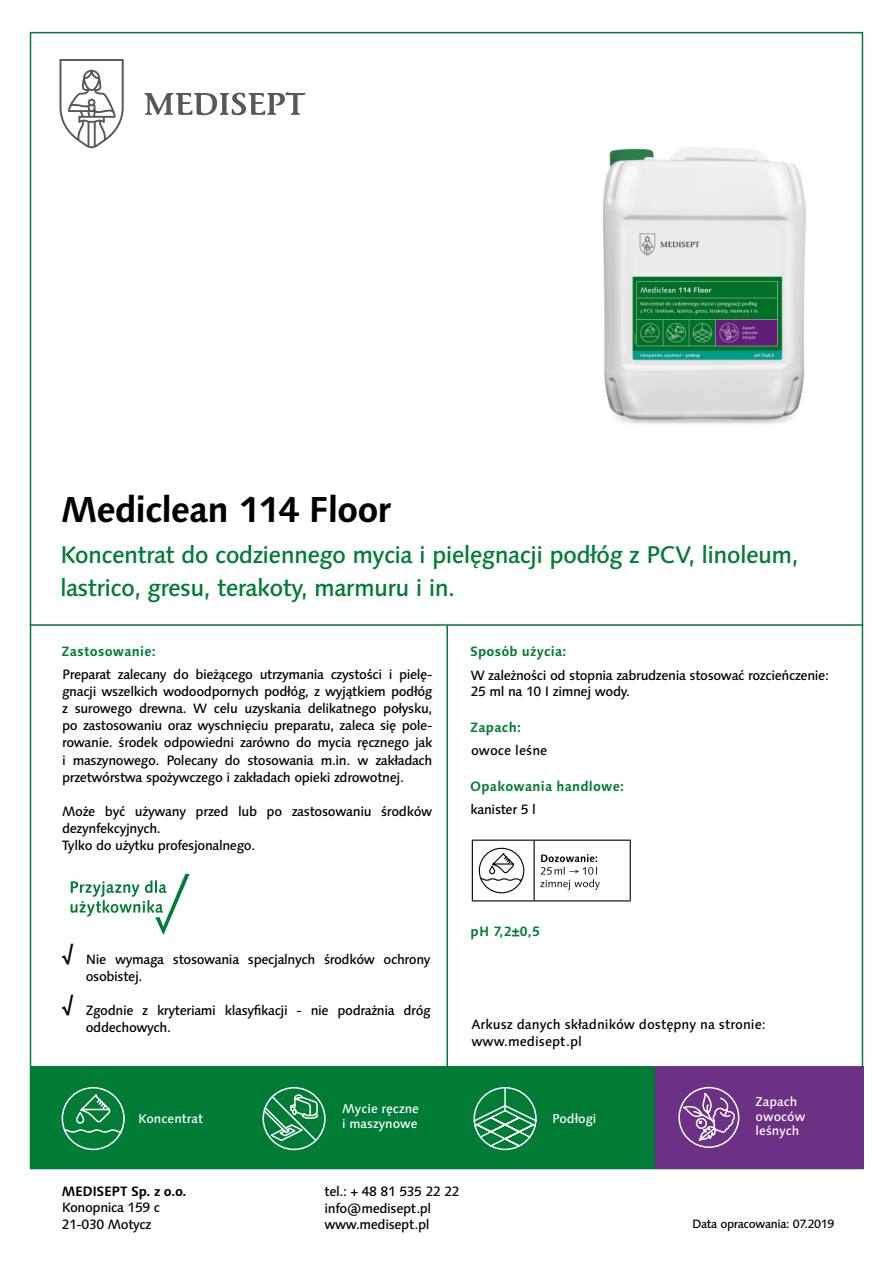
<style>
.page{position:relative;width:893px;height:1263px;background:#fff}
.page>*{position:absolute;margin:0;border:0;box-sizing:border-box;transform-origin:0 0}
.t1{font:700 36px "Syntax Next LT Pro";letter-spacing:-.03em;color:#000}
.t2{font:500 24px/33.2px "Syntax Next LT Pro";letter-spacing:-.03em;color:#007c37}
.t3{font:500 20.7px "Syntax Next LT Pro";color:#000}
.t4{font:500 13.5px/17.1px "Syntax Next LT Pro";letter-spacing:-.03em;color:#000}
.t5{font:500 13.5px/17.1px "Syntax Next LT Pro";color:#000}
.t6{font:700 13.5px "Syntax Next LT Pro";letter-spacing:.015em;color:#007c37}
.t7{font:700 13.5px "Syntax Next LT Pro";letter-spacing:-.03em;color:#000}
.t8{font:500 12.9px/14.9px "Syntax Next LT Pro";color:#fefefe}
.t9{font:500 12px "Syntax Next LT Pro";letter-spacing:-.03em;color:#000}
</style>
<div class="page">
<svg style="left:60px;top:59px;width:64px;height:89px"></svg>
<svg style="left:144px;top:92px;width:161px;height:23px"></svg>
<hr style="left:30px;top:624px;width:833px;height:2px;background:#007c37">
<hr style="left:446px;top:625px;width:2px;height:441px;background:#007c37">
<div style="left:31px;top:1066px;width:833px;height:102px;background:#007c37"></div>
<div style="left:656px;top:1066px;width:208px;height:102px;background:#6c3084"></div>
<svg style="left:262px;top:1087px;width:64px;height:64px"></svg>
<svg style="left:473px;top:1087px;width:64px;height:64px"></svg>
<svg style="left:61px;top:1087px;width:64px;height:64px"></svg>
<svg style="left:678px;top:1086px;width:62px;height:62px"></svg>
<hr style="left:472px;top:840px;width:62px;height:1px;background:#000">
<hr style="left:472px;top:841px;width:1px;height:59px;background:#000">
<hr style="left:472px;top:900px;width:62px;height:1px;background:#000">
<hr style="left:534px;top:840px;width:97px;height:1px;background:#000">
<hr style="left:534px;top:841px;width:1px;height:59px;background:#000">
<hr style="left:630px;top:841px;width:1px;height:59px;background:#000">
<hr style="left:534px;top:900px;width:97px;height:1px;background:#000">
<svg style="left:540px;top:854px;width:60px;height:36px"></svg>
<svg style="left:478px;top:847px;width:47px;height:47px"></svg>
<img style="left:603px;top:147px;width:202px;height:277px">
<svg style="left:71px;top:874px;width:119px;height:61px"></svg>
<h1 class="t1" style="left:61px;top:495px;width:332px">Mediclean 114 Floor</h1>
<h2 class="t2" style="left:60px;top:540px;width:740px">Koncentrat do codziennego mycia i pielęgnacji podłóg z PCV, linoleum, lastrico, gresu, terakoty, marmuru i in.</h2>
<p class="t6" style="left:62px;top:645px;width:96px">Zastosowanie:</p>
<p class="t6" style="left:470px;top:646px;width:98px">Sposób użycia:</p>
<p class="t4" style="left:62px;top:667px;width:372px;text-align:justify">Preparat zalecany do bieżącego utrzymania czystości i pielę&shy;gnacji wszelkich wodoodpornych podłóg, z wyjątkiem podłóg z surowego drewna. W celu uzyskania delikatnego połysku, po zastosowaniu oraz wyschnięciu preparatu, zaleca się pole&shy;rowanie. środek odpowiedni zarówno do mycia ręcznego jak i maszynowego. Polecany do stosowania m.in. w zakładach przetwórstwa spożywczego i zakładach opieki zdrowotnej.</p>
<p class="t4" style="left:62px;top:804px;width:372px">Może być używany przed lub po zastosowaniu środków dezynfekcyjnych.<br>Tylko do użytku profesjonalnego.</p>
<h3 class="t3" style="left:62px;top:945px;width:13px">√</h3>
<h3 class="t3" style="left:62px;top:995px;width:13px">√</h3>
<p class="t4" style="left:86px;top:952px;width:346px">Nie wymaga stosowania specjalnych środków ochrony osobistej.</p>
<p class="t4" style="left:86px;top:1003px;width:346px">Zgodnie z kryteriami klasyfikacji - nie podrażnia dróg oddechowych.</p>
<p class="t4" style="left:471px;top:668px;width:360px;line-height:16.5px">W zależności od stopnia zabrudzenia stosować rozcieńczenie:<br>25 ml na 10 I zimnej wody.</p>
<p class="t6" style="left:470px;top:721px;width:52px">Zapach:</p>
<p class="t5" style="left:471px;top:743px;width:78px">owoce leśne</p>
<p class="t6" style="left:470px;top:781px;width:155px">Opakowania handlowe:</p>
<p class="t4" style="left:471px;top:802px;width:67px">kanister 5 l</p>
<p class="t6" style="left:471px;top:926px;width:71px">pH 7,2±0,5</p>
<p class="t5" style="left:471px;top:1017px;width:296px">Arkusz danych składników dostępny na stronie: www.medisept.pl</p>
<p class="t8" style="left:138px;top:1112px;width:66px">Koncentrat</p>
<p class="t8" style="left:342px;top:1102px;width:78px">Mycie ręczne i maszynowe</p>
<p class="t8" style="left:552px;top:1113px;width:46px">Podłogi</p>
<p class="t7" style="left:62px;top:1186px;width:126px">MEDISEPT Sp. z o.o.</p>
<p class="t4" style="left:62px;top:1201px;width:100px;line-height:16.5px">Konopnica 159 c<br>21-030 Motycz</p>
<p class="t4" style="left:325px;top:1185px;width:137px;line-height:16.5px">tel.: + 48 81 535 22 22 info@medisept.pl www.medisept.pl</p>
<p class="t8" style="left:756px;top:1095px;width:51px">Zapach owoców leśnych</p>
<p class="t9" style="left:692px;top:1218px;width:144px">Data opracowania: 07.2019</p>
</div>
